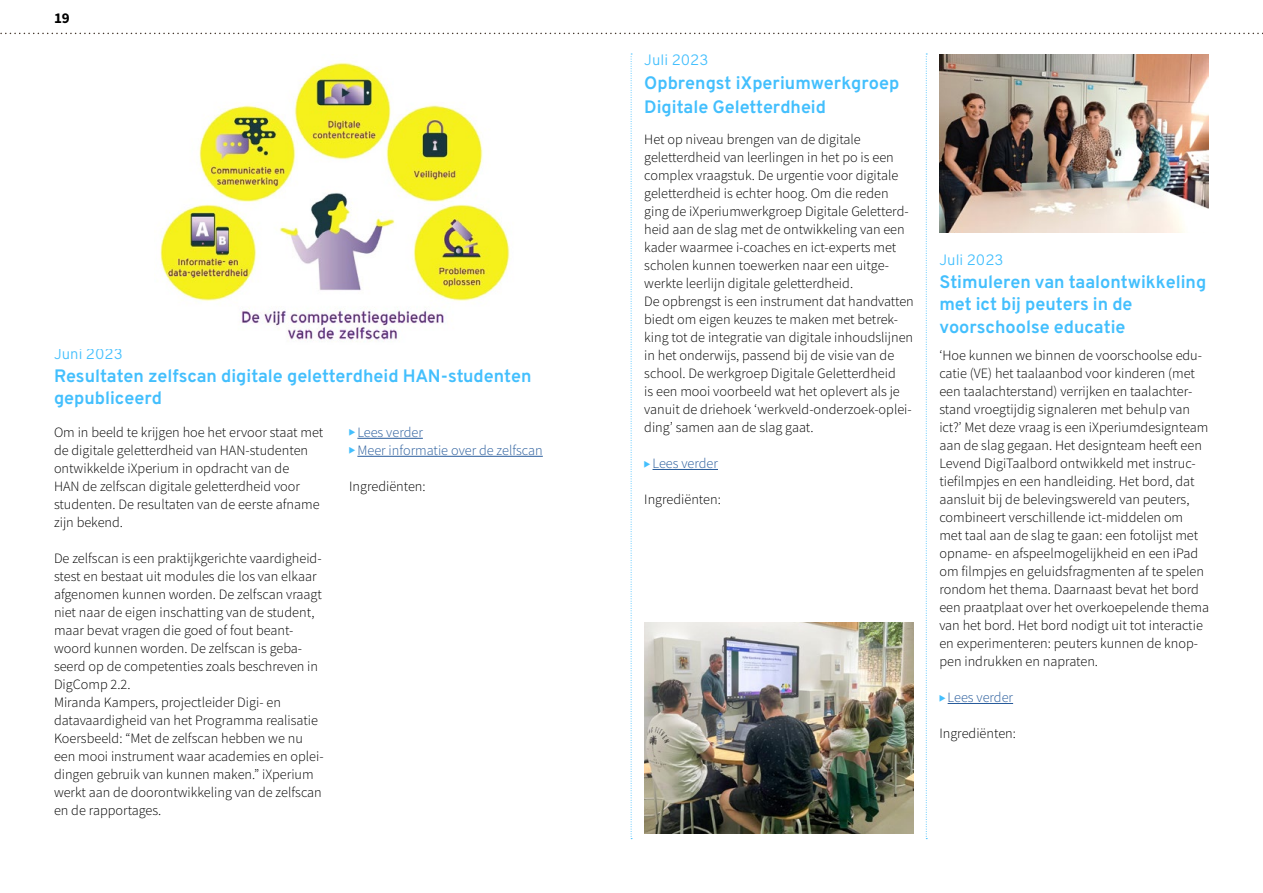
<style>
.page{position:relative;width:1263px;height:893px;background:#fff}
.page>*{position:absolute;margin:0;border:0;box-sizing:border-box;transform-origin:0 0}
.Tussenkop{font:700 18px/22.5px "Overpass";color:#43bffd}
.chapeau_highlights{font:300 15px "Overpass";color:#43bffd}
.t1{font:700 15px "Source Sans Pro";color:#000}
.Normaal_12_pt_interlinie{font:300 14.25px/18px "Source Sans Pro";color:#000}
.Normaal_12_pt_interlinie-2{font:300 14.25px "Source Sans Pro";color:#275b9b}
.s1{font-family:"New Zapf";font-weight:400;font-size:8.25px;color:#43bffd}
</style>
<div class="page">
<svg style="left:631px;top:54px;width:1px;height:785px"></svg>
<svg style="left:926px;top:54px;width:1px;height:785px"></svg>
<hr style="left:357px;top:438px;width:66px;height:1px;background:#275b9b">
<hr style="left:357px;top:456px;width:186px;height:1px;background:#275b9b">
<hr style="left:652px;top:469px;width:66px;height:1px;background:#275b9b">
<hr style="left:948px;top:703px;width:65px;height:1px;background:#275b9b">
<img style="left:644px;top:622px;width:270px;height:211px">
<img style="left:939px;top:54px;width:270px;height:179px">
<img style="left:160px;top:62px;width:350px;height:280px">
<svg style="left:0;top:33px;width:1263px;height:1px"></svg>
<p class="t1" style="left:54px;top:8px;width:17px">19</p>
<p class="chapeau_highlights" style="left:54px;top:345px;width:70px">Juni 2023</p>
<p class="Tussenkop" style="left:54px;top:364px;width:479px">Resultaten zelfscan digitale geletterdheid HAN-studenten gepubliceerd</p>
<p class="Normaal_12_pt_interlinie" style="left:54px;top:423px;width:271px">Om in beeld te krijgen hoe het ervoor staat met de digitale geletterdheid van HAN-studenten ontwikkelde iXperium in opdracht van de<br>HAN de zelfscan digitale geletterdheid voor studenten. De resultaten van de eerste afname zijn bekend.</p>
<p class="Normaal_12_pt_interlinie" style="left:54px;top:549px;width:269px">De zelfscan is een praktijkgerichte vaardigheid&shy;stest en bestaat uit modules die los van elkaar afgenomen kunnen worden. De zelfscan vraagt niet naar de eigen inschatting van de student, maar bevat vragen die goed of fout beant&shy;woord kunnen worden. De zelfscan is geba&shy;seerd op de competenties zoals beschreven in DigComp 2.2.</p>
<p class="Normaal_12_pt_interlinie" style="left:54px;top:693px;width:271px">Miranda Kampers, projectleider Digi- en datavaardigheid van het Programma realisatie Koersbeeld: “Met de zelfscan hebben we nu een mooi instrument waar academies en oplei&shy;dingen gebruik van kunnen maken.” iXperium werkt aan de doorontwikkeling van de zelfscan en de rapportages.</p>
<p class="Normaal_12_pt_interlinie-2" style="left:349px;top:423px;width:75px"><span class="s1">&gt;</span> Lees verder</p>
<p class="Normaal_12_pt_interlinie-2" style="left:349px;top:441px;width:195px"><span class="s1">&gt;</span> Meer informatie over de zelfscan</p>
<p class="Normaal_12_pt_interlinie" style="left:349px;top:477px;width:78px">Ingrediënten:</p>
<p class="chapeau_highlights" style="left:644px;top:51px;width:66px">Juli 2023</p>
<p class="Tussenkop" style="left:644px;top:71px;width:257px;line-height:24px">Opbrengst iXperiumwerkgroep<br>Digitale Geletterdheid</p>
<p class="Normaal_12_pt_interlinie" style="left:644px;top:130px;width:266px">Het op niveau brengen van de digitale geletterdheid van leerlingen in het po is een complex vraagstuk. De urgentie voor digitale geletterdheid is echter hoog. Om die reden ging de iXperiumwerkgroep Digitale Geletterd&shy;heid aan de slag met de ontwikkeling van een kader waarmee i-coaches en ict-experts met scholen kunnen toewerken naar een uitge&shy;werkte leerlijn digitale geletterdheid.</p>
<p class="Normaal_12_pt_interlinie" style="left:644px;top:292px;width:271px">De opbrengst is een instrument dat handvatten biedt om eigen keuzes te maken met betrek&shy;king tot de integratie van digitale inhoudslijnen in het onderwijs, passend bij de visie van de school. De werkgroep Digitale Geletterdheid<br>is een mooi voorbeeld wat het oplevert als je vanuit de driehoek ‘werkveld-onderzoek-oplei&shy;ding’ samen aan de slag gaat.</p>
<p class="Normaal_12_pt_interlinie-2" style="left:644px;top:455px;width:75px"><span class="s1">&gt;</span> Lees verder</p>
<p class="Normaal_12_pt_interlinie" style="left:644px;top:490px;width:78px">Ingrediënten:</p>
<p class="chapeau_highlights" style="left:939px;top:251px;width:66px">Juli 2023</p>
<p class="Tussenkop" style="left:939px;top:270px;width:268px">Stimuleren van taalontwikkeling met ict bij peuters in de voorschoolse educatie</p>
<p class="Normaal_12_pt_interlinie" style="left:939px;top:346px;width:271px">‘Hoe kunnen we binnen de voorschoolse edu&shy;catie (VE) het taalaanbod voor kinderen (met een taalachterstand) verrijken en taalachter&shy;stand vroegtijdig signaleren met behulp van ict?’ Met deze vraag is een iXperiumdesignteam aan de slag gegaan. Het designteam heeft een Levend DigiTaalbord ontwikkeld met instruc&shy;tiefilmpjes en een handleiding. Het bord, dat aansluit bij de belevingswereld van peuters, combineert verschillende ict-middelen om met taal aan de slag te gaan: een fotolijst met opname- en afspeelmogelijkheid en een iPad om filmpjes en geluidsfragmenten af te spelen rondom het thema. Daarnaast bevat het bord een praatplaat over het overkoepelende thema van het bord. Het bord nodigt uit tot interactie en experimenteren: peuters kunnen de knop&shy;pen indrukken en napraten.</p>
<p class="Normaal_12_pt_interlinie-2" style="left:939px;top:689px;width:75px"><span class="s1">&gt;</span> Lees verder</p>
<p class="Normaal_12_pt_interlinie" style="left:939px;top:724px;width:78px">Ingrediënten:</p>
</div>
